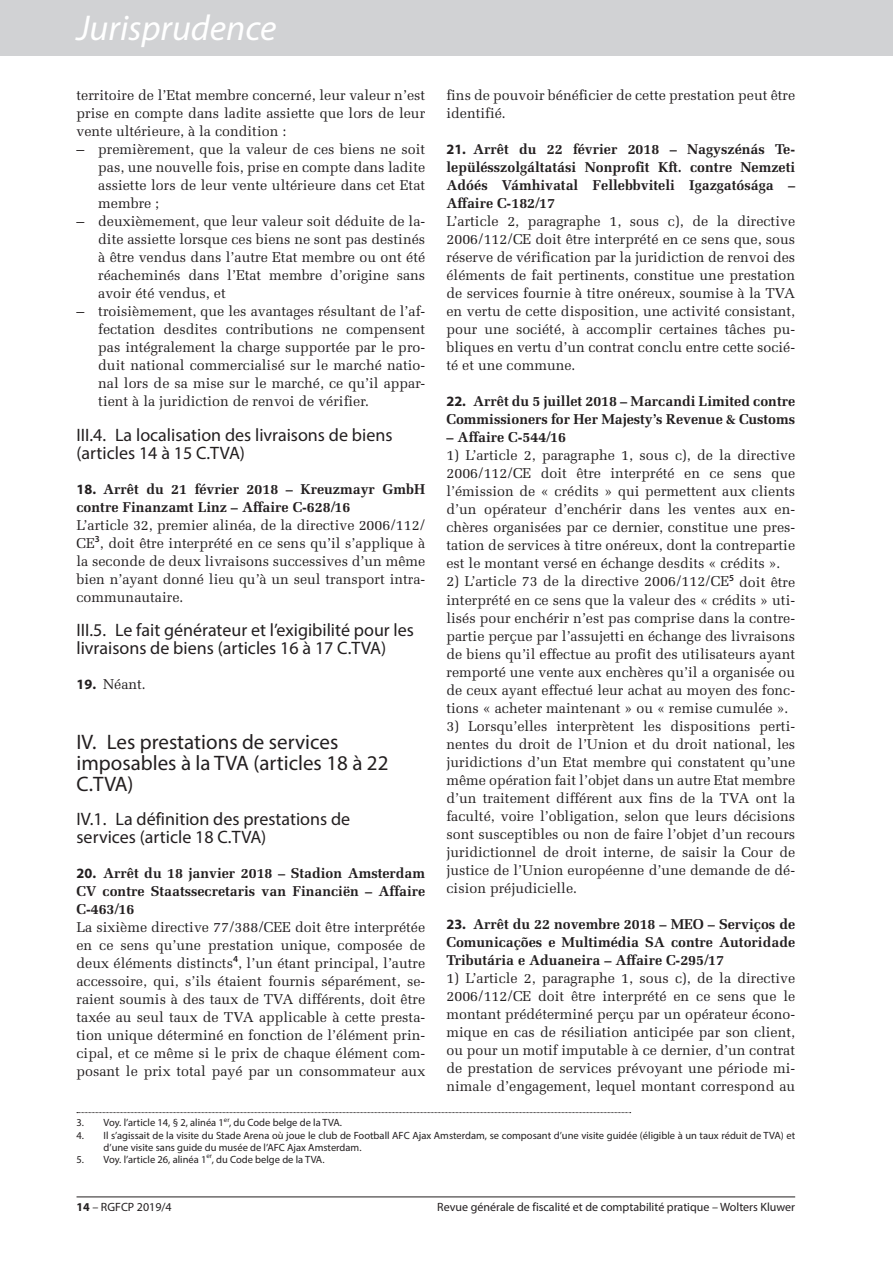
<style>
.page{position:relative;width:893px;height:1263px;background:#fff}
.page>*{position:absolute;margin:0;border:0;box-sizing:border-box;transform-origin:0 0}
.t1{font:italic 36px "Myriad Pro";color:#fff}
.t2{font:21px/21px "Myriad Pro";color:#231f20}
.t3{font:18px/18px "Myriad Pro";color:#231f20}
.t4{font:14.25px/18px "Melior LT Std";color:#231f20;text-align:justify}
.t5{font:700 14.25px/18px "Melior LT Std";color:#231f20;text-align:justify}
.t6{font:12px "Myriad Pro";color:#231f20}
.t7{font:10.5px/12px "Myriad Pro";color:#231f20}
.s1{font-family:"Myriad Pro"}
.s2{font-family:"Myriad Pro";font-weight:700}
.s3{font-weight:700}
</style>
<div class="page">
<div style="left:0;top:0;width:893px;height:55px;background:#d1d2d4"></div>
<hr style="left:77px;top:1196px;width:718px;height:1px;background:#231f20">
<svg style="left:77px;top:1112px;width:554px;height:1px"></svg>
<h1 class="t1" style="left:77px;top:6px;width:202px">Jurisprudence</h1>
<p class="t4" style="left:77px;top:87px;width:350px">territoire de l’Etat membre concerné, leur valeur n’est prise en compte dans ladite assiette que lors de leur vente ultérieure, à la condition :</p>
<p class="t4" style="left:98px;top:141px;width:328px;text-indent:-22px">– premièrement, que la valeur de ces biens ne soit pas, une nouvelle fois, prise en compte dans ladite assiette lors de leur vente ultérieure dans cet Etat membre ;</p>
<p class="t4" style="left:98px;top:213px;width:328px;text-indent:-22px">– deuxièmement, que leur valeur soit déduite de la&shy;dite assiette lorsque ces biens ne sont pas destinés à être vendus dans l’autre Etat membre ou ont été réacheminés dans l’Etat membre d’origine sans avoir été vendus, et</p>
<p class="t4" style="left:98px;top:303px;width:328px;text-indent:-22px">– troisièmement, que les avantages résultant de l’af&shy;fectation desdites contributions ne compensent pas intégralement la charge supportée par le pro&shy;duit national commercialisé sur le marché natio&shy;nal lors de sa mise sur le marché, ce qu’il appar&shy;tient à la juridiction de renvoi de vérifier.</p>
<p class="t3" style="left:77px;top:426px;width:317px">III.4. La localisation des livraisons de biens (articles 14 à 15 C.TVA)</p>
<p class="t5" style="left:77px;top:479px;width:350px"><span class="s1">18.</span> Arrêt du 21 février 2018 – Kreuzmayr GmbH contre Finanzamt Linz – Affaire C-628/16</p>
<p class="t4" style="left:77px;top:516px;width:350px">L’article 32, premier alinéa, de la directive 2006/112/ CE<sup>3</sup>, doit être interprété en ce sens qu’il s’applique à la seconde de deux livraisons successives d’un même bien n’ayant donné lieu qu’à un seul transport intra&shy;communautaire.</p>
<p class="t3" style="left:77px;top:621px;width:339px">III.5. Le fait générateur et l’exigibilité pour les livraisons de biens (articles 16 à 17 C.TVA)</p>
<p class="t4" style="left:77px;top:675px;width:71px"><span class="s2">19.</span> Néant.</p>
<h2 class="t2" style="left:77px;top:731px;width:313px">IV. Les prestations de services imposables à la TVA (articles 18 à 22<br>C.TVA)</h2>
<p class="t3" style="left:77px;top:810px;width:275px">IV.1. La définition des prestations de services (article 18 C.TVA)</p>
<p class="t5" style="left:77px;top:863px;width:350px"><span class="s1">20.</span> Arrêt du 18 janvier 2018 – Stadion Amsterdam CV contre Staatssecretaris van Financiën – Affaire C-463/16</p>
<p class="t4" style="left:77px;top:918px;width:350px">La sixième directive 77/388/CEE doit être interprétée en ce sens qu’une prestation unique, composée de deux éléments distincts<sup>4</sup>, l’un étant principal, l’autre accessoire, qui, s’ils étaient fournis séparément, se&shy;raient soumis à des taux de TVA différents, doit être taxée au seul taux de TVA applicable à cette presta&shy;tion unique déterminé en fonction de l’élément prin&shy;cipal, et ce même si le prix de chaque élément com&shy;posant le prix total payé par un consommateur aux</p>
<p class="t4" style="left:446px;top:87px;width:350px">fins de pouvoir bénéficier de cette prestation peut être identifié.</p>
<p class="t5" style="left:446px;top:140px;width:350px"><span class="s1">21.</span> Arrêt du 22 février 2018 – Nagyszénás Te&shy;lepülésszolgáltatási Nonprofit Kft. contre Nemzeti Adóés Vámhivatal Fellebbviteli Igazgatósága – Affaire C-182/17</p>
<p class="t4" style="left:446px;top:213px;width:350px">L’article 2, paragraphe 1, sous c), de la directive 2006/112/CE doit être interprété en ce sens que, sous réserve de vérification par la juridiction de renvoi des éléments de fait pertinents, constitue une prestation de services fournie à titre onéreux, soumise à la TVA en vertu de cette disposition, une activité consistant, pour une société, à accomplir certaines tâches pu&shy;bliques en vertu d’un contrat conclu entre cette socié&shy;té et une commune.</p>
<p class="t5" style="left:446px;top:392px;width:350px"><span class="s1">22.</span> Arrêt du 5 juillet 2018 – Marcandi Limited contre<br>Commissioners for Her Majesty’s Revenue &amp; Customs</p>
<p class="t5" style="left:446px;top:428px;width:121px">– Affaire C-544/16</p>
<p class="t4" style="left:446px;top:447px;width:350px">1) L’article 2, paragraphe 1, sous c), de la directive 2006/112/CE doit être interprété en ce sens que l’émission de « crédits » qui permettent aux clients d’un opérateur d’enchérir dans les ventes aux en&shy;chères organisées par ce dernier, constitue une pres&shy;tation de services à titre onéreux, dont la contrepartie est le montant versé en échange desdits « crédits ».</p>
<p class="t4" style="left:446px;top:573px;width:350px">2) L’article 73 de la directive 2006/112/CE<sup>5</sup> doit être interprété en ce sens que la valeur des « crédits » uti&shy;lisés pour enchérir n’est pas comprise dans la contre&shy;partie perçue par l’assujetti en échange des livraisons de biens qu’il effectue au profit des utilisateurs ayant remporté une vente aux enchères qu’il a organisée ou de ceux ayant effectué leur achat au moyen des fonc&shy;tions « acheter maintenant » ou « remise cumulée ».</p>
<p class="t4" style="left:446px;top:717px;width:350px">3) Lorsqu’elles interprètent les dispositions perti&shy;nentes du droit de l’Union et du droit national, les juridictions d’un Etat membre qui constatent qu’une même opération fait l’objet dans un autre Etat membre d’un traitement différent aux fins de la TVA ont la faculté, voire l’obligation, selon que leurs décisions sont susceptibles ou non de faire l’objet d’un recours juridictionnel de droit interne, de saisir la Cour de justice de l’Union européenne d’une demande de dé&shy;cision préjudicielle.</p>
<p class="t5" style="left:446px;top:914px;width:350px"><span class="s1">23.</span> Arrêt du 22 novembre 2018 – MEO – Serviços de Comunicações e Multimédia SA contre Autoridade Tributária e Aduaneira – Affaire C-295/17</p>
<p class="t4" style="left:446px;top:969px;width:350px">1) L’article 2, paragraphe 1, sous c), de la directive 2006/112/CE doit être interprété en ce sens que le montant prédéterminé perçu par un opérateur écono&shy;mique en cas de résiliation anticipée par son client, ou pour un motif imputable à ce dernier, d’un contrat de prestation de services prévoyant une période mi&shy;nimale d’engagement, lequel montant correspond au</p>
<p class="t7" style="left:77px;top:1117px;width:267px">3. Voy. l’article 14, § 2, alinéa 1<sup>er</sup>, du Code belge de la TVA.</p>
<p class="t7" style="left:104px;top:1129px;width:693px;text-indent:-27px">4. Il s’agissait de la visite du Stade Arena où joue le club de Football AFC Ajax Amsterdam, se composant d’une visite guidée (éligible à un taux réduit de TVA) et d’une visite sans guide du musée de l’AFC Ajax Amsterdam.</p>
<p class="t7" style="left:77px;top:1153px;width:250px">5. Voy. l’article 26, alinéa 1<sup>er</sup>, du Code belge de la TVA.</p>
<p class="t6" style="left:77px;top:1199px;width:97px"><span class="s3">14</span> – RGFCP 2019/4</p>
<p class="t6" style="left:437px;top:1199px;width:359px">Revue générale de fiscalité et de comptabilité pratique – Wolters Kluwer</p>
</div>
